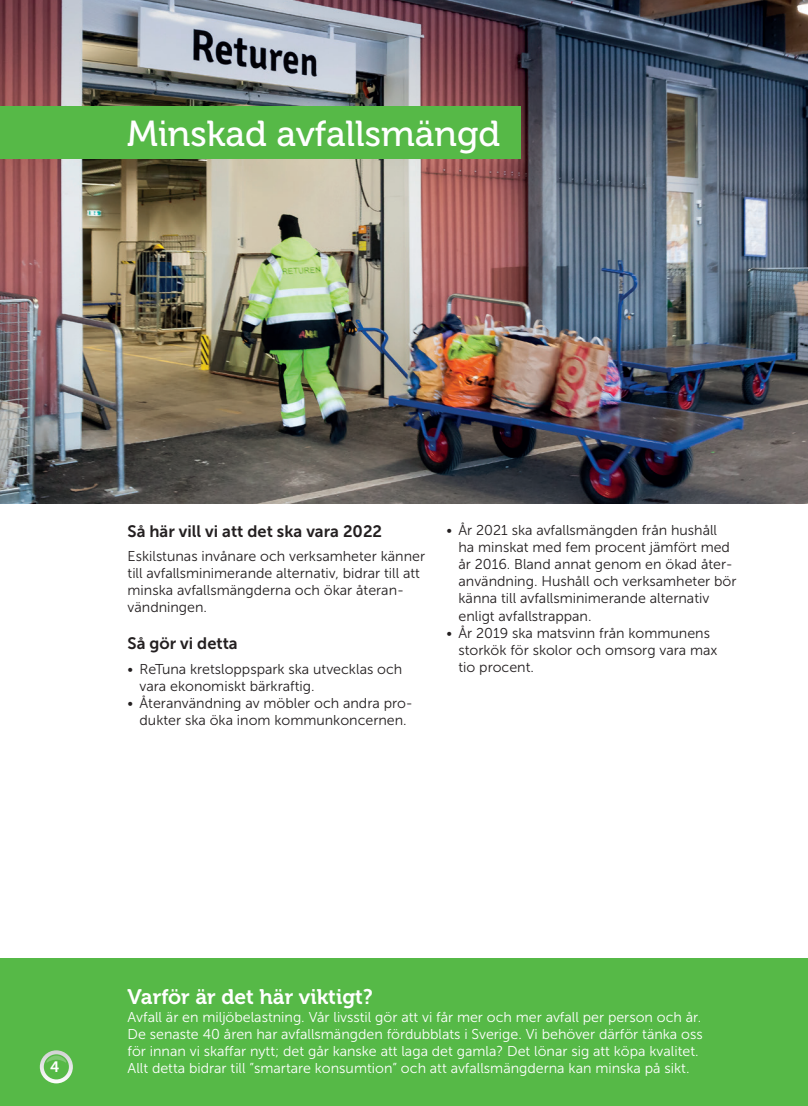
<style>
.page{position:relative;width:808px;height:1106px;background:#fff}
.page>*{position:absolute;margin:0;border:0;box-sizing:border-box;transform-origin:0 0}
.t1{font:36px "Museo 500";color:#fff}
.t2{font:21px "Museo 700";color:#fff}
.t3{font:16.5px "Museo Sans 700";color:#231f20}
.t4{font:15px "Museo Sans 700";color:#fff}
.t5{font:14.25px/17.1px "Museo Sans 300";color:#231f20}
.t6{font:14.25px/17.1px "Museo Sans 300";color:#fff}
</style>
<div class="page">
<img style="left:0;top:0;width:808px;height:503px">
<div style="left:0;top:959px;width:808px;height:147px;background:#56b947"></div>
<svg style="left:40px;top:1050px;width:33px;height:33px"></svg>
<div style="left:44px;top:1054px;width:25px;height:25px;background:#56b947;border-radius:50%"></div>
<svg style="left:46px;top:1055px;width:20px;height:7px"></svg>
<div style="left:0;top:107px;width:520px;height:52px;background:#56b947"></div>
<h1 class="t1" style="left:127px;top:114px;width:375px">Minskad avfallsmängd</h1>
<p class="t3" style="left:128px;top:522px;width:256px">Så här vill vi att det ska vara 2022</p>
<p class="t5" style="left:128px;top:547px;width:299px">Eskilstunas invånare och verksamheter känner till avfallsminimerande alternativ, bidrar till att minska avfallsmängderna och ökar återan&shy;vändningen.</p>
<p class="t3" style="left:128px;top:634px;width:112px">Så gör vi detta</p>
<p class="t5" style="left:140px;top:660px;width:264px;text-indent:-12px">• ReTuna kretsloppspark ska utvecklas och vara ekonomiskt bärkraftig.</p>
<p class="t5" style="left:128px;top:694px;width:287px;text-align:center">• Återanvändning av möbler och andra pro&shy;dukter ska öka inom kommunkoncernen.</p>
<p class="t5" style="left:458px;top:521px;width:279px;text-indent:-12px">• År 2021 ska avfallsmängden från hushåll ha minskat med fem procent jämfört med år 2016. Bland annat genom en ökad åter&shy;användning. Hushåll och verksamheter bör känna till avfallsminimerande alternativ enligt avfallstrappan.</p>
<p class="t5" style="left:458px;top:624px;width:261px;text-indent:-12px">• År 2019 ska matsvinn från kommunens storkök för skolor och omsorg vara max tio procent.</p>
<p class="t4" style="left:50px;top:1058px;width:11px">4</p>
<h2 class="t2" style="left:128px;top:985px;width:247px">Varför är det här viktigt?</h2>
<p class="t6" style="left:128px;top:1008px;width:577px">Avfall är en miljöbelastning. Vår livsstil gör att vi får mer och mer avfall per person och år.<br>De senaste 40 åren har avfallsmängden fördubblats i Sverige. Vi behöver därför tänka oss för innan vi skaffar nytt; det går kanske att laga det gamla? Det lönar sig att köpa kvalitet.<br>Allt detta bidrar till ”smartare konsumtion” och att avfallsmängderna kan minska på sikt.</p>
</div>
